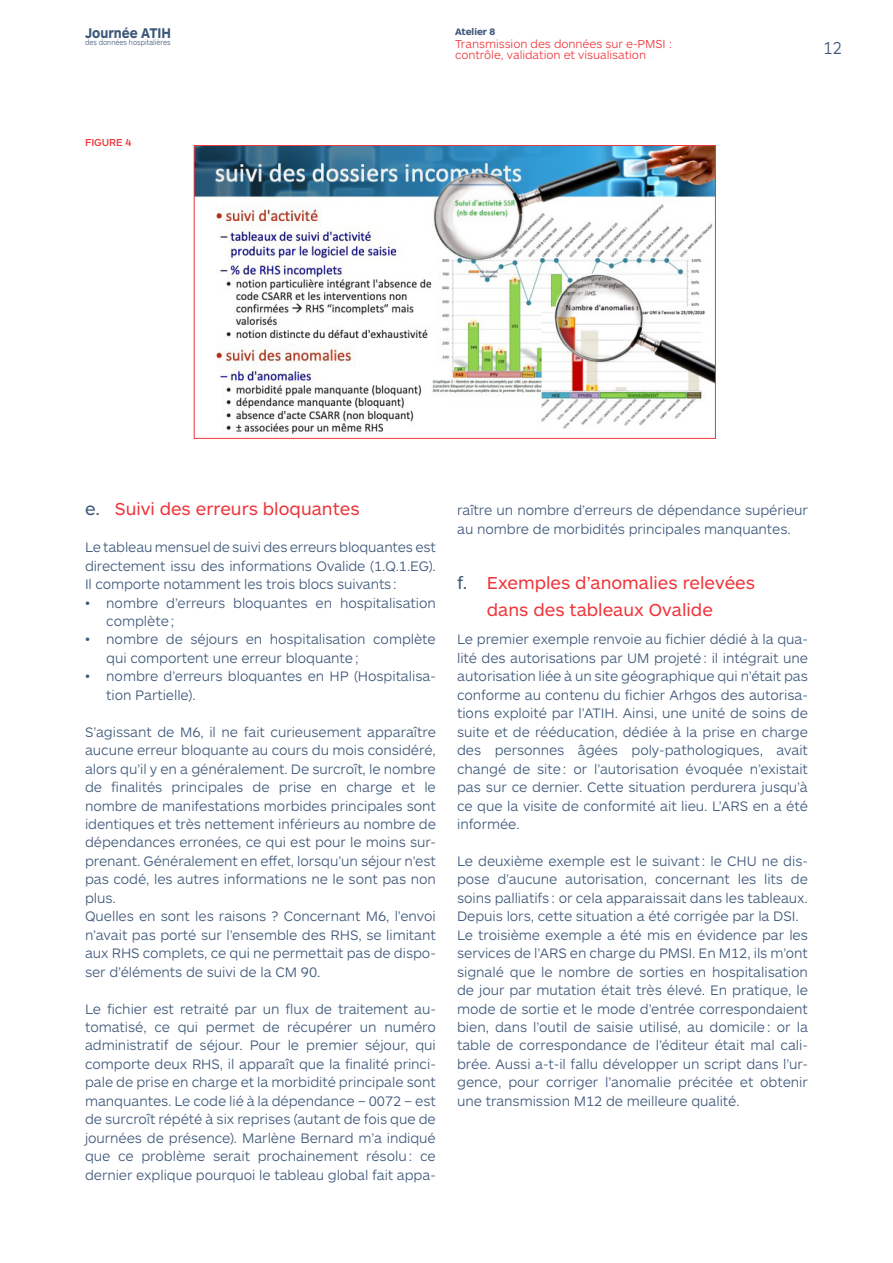
<style>
.page{position:relative;width:893px;height:1263px;background:#fff}
.page>*{position:absolute;margin:0;border:0;box-sizing:border-box;transform-origin:0 0}
.t1{font:18px/27px "ARS Maquette Pro";color:#ee363b}
.t2{font:300 18px "ARS Maquette Pro";color:#3d5779;scale:.89 1}
.t3{font:700 14.55px "ARS Maquette Pro";color:#3d5779;scale:.89 1}
.texte_courant{font:300 14.25px/18.5px "ARS Maquette Pro";letter-spacing:-.005em;color:#3d5779;text-align:justify}
.t4{font:300 12px/10.5px "ARS Maquette Pro";letter-spacing:-.005em;color:#ee363b}
.texte_courant-2{font:500 10.5px "ARS Maquette Pro";letter-spacing:-.005em;color:#ee363b}
.t5{font:700 9.75px "ARS Maquette Pro";letter-spacing:-.005em;color:#3d5779}
.t6{font:300 7.8px "ARS Maquette Pro";color:#3d5779;scale:.89 1}
.s1{color:#3d5779}
</style>
<div class="page">
<img style="left:196px;top:147px;width:518px;height:287px">
<div style="left:194px;top:145px;width:522px;height:294px;border:1px solid #ee363b"></div>
<p class="t3" style="left:85px;top:23px;width:98px">Journée ATIH</p>
<p class="t6" style="left:85px;top:38px;width:98px">des données hospitalières</p>
<p class="texte_courant-2" style="left:85px;top:136px;width:48px">FIGURE 4</p>
<p class="t5" style="left:455px;top:25px;width:42px">Atelier 8</p>
<p class="t4" style="left:455px;top:38px;width:219px">Transmission des données sur e-PMSI : contrôle, validation et visualisation</p>
<p class="t2" style="left:824px;top:36px;width:22px">12</p>
<p class="t1" style="left:85px;top:495px;width:276px"><span class="s1">e.</span> Suivi des erreurs bloquantes</p>
<p class="texte_courant" style="left:85px;top:537px;width:352px">Le tableau mensuel de suivi des erreurs bloquantes est directement issu des informations Ovalide (1.Q.1.EG).<br>Il comporte notamment les trois blocs suivants:</p>
<p class="texte_courant" style="left:106px;top:593px;width:331px;text-indent:-21px">• nombre d’erreurs bloquantes en hospitalisation complète;</p>
<p class="texte_courant" style="left:106px;top:630px;width:331px;text-indent:-21px">• nombre de séjours en hospitalisation complète qui comportent une erreur bloquante;</p>
<p class="texte_courant" style="left:106px;top:666px;width:331px;text-indent:-21px">• nombre d’erreurs bloquantes en HP (Hospitalisa&shy;tion Partielle).</p>
<p class="texte_courant" style="left:85px;top:722px;width:352px">S’agissant de M6, il ne fait curieusement apparaître aucune erreur bloquante au cours du mois considéré, alors qu’il y en a généralement. De surcroît, le nombre de finalités principales de prise en charge et le nombre de manifestations morbides principales sont identiques et très nettement inférieurs au nombre de dépendances erronées, ce qui est pour le moins sur&shy;prenant. Généralement en effet, lorsqu’un séjour n’est pas codé, les autres informations ne le sont pas non plus.</p>
<p class="texte_courant" style="left:85px;top:906px;width:352px">Quelles en sont les raisons ? Concernant M6, l’envoi n’avait pas porté sur l’ensemble des RHS, se limitant aux RHS complets, ce qui ne permettait pas de dispo&shy;ser d’éléments de suivi de la CM 90.</p>
<p class="texte_courant" style="left:85px;top:999px;width:352px">Le fichier est retraité par un flux de traitement au&shy;tomatisé, ce qui permet de récupérer un numéro administratif de séjour. Pour le premier séjour, qui comporte deux RHS, il apparaît que la finalité princi&shy;pale de prise en charge et la morbidité principale sont manquantes. Le code lié à la dépendance – 0072 – est de surcroît répété à six reprises (autant de fois que de journées de présence). Marlène Bernard m’a indiqué que ce problème serait prochainement résolu: ce dernier explique pourquoi le tableau global fait appa-</p>
<p class="texte_courant" style="left:457px;top:500px;width:352px">raître un nombre d’erreurs de dépendance supérieur au nombre de morbidités principales manquantes.</p>
<p class="t1" style="left:487px;top:568px;width:270px;text-indent:-30px"><span class="s1">f.</span> Exemples d’anomalies relevées dans des tableaux Ovalide</p>
<p class="texte_courant" style="left:457px;top:630px;width:352px">Le premier exemple renvoie au fichier dédié à la qua&shy;lité des autorisations par UM projeté: il intégrait une autorisation liée à un site géographique qui n’était pas conforme au contenu du fichier Arhgos des autorisa&shy;tions exploité par l’ATIH. Ainsi, une unité de soins de suite et de rééducation, dédiée à la prise en charge des personnes âgées poly-pathologiques, avait changé de site: or l’autorisation évoquée n’existait pas sur ce dernier. Cette situation perdurera jusqu’à ce que la visite de conformité ait lieu. L’ARS en a été informée.</p>
<p class="texte_courant" style="left:457px;top:851px;width:352px">Le deuxième exemple est le suivant: le CHU ne dis&shy;pose d’aucune autorisation, concernant les lits de soins palliatifs: or cela apparaissait dans les tableaux.<br>Depuis lors, cette situation a été corrigée par la DSI.</p>
<p class="texte_courant" style="left:457px;top:925px;width:352px">Le troisième exemple a été mis en évidence par les services de l’ARS en charge du PMSI. En M12, ils m’ont signalé que le nombre de sorties en hospitalisation de jour par mutation était très élevé. En pratique, le mode de sortie et le mode d’entrée correspondaient bien, dans l’outil de saisie utilisé, au domicile: or la table de correspondance de l’éditeur était mal cali&shy;brée. Aussi a-t-il fallu développer un script dans l’ur&shy;gence, pour corriger l’anomalie précitée et obtenir une transmission M12 de meilleure qualité.</p>
</div>
